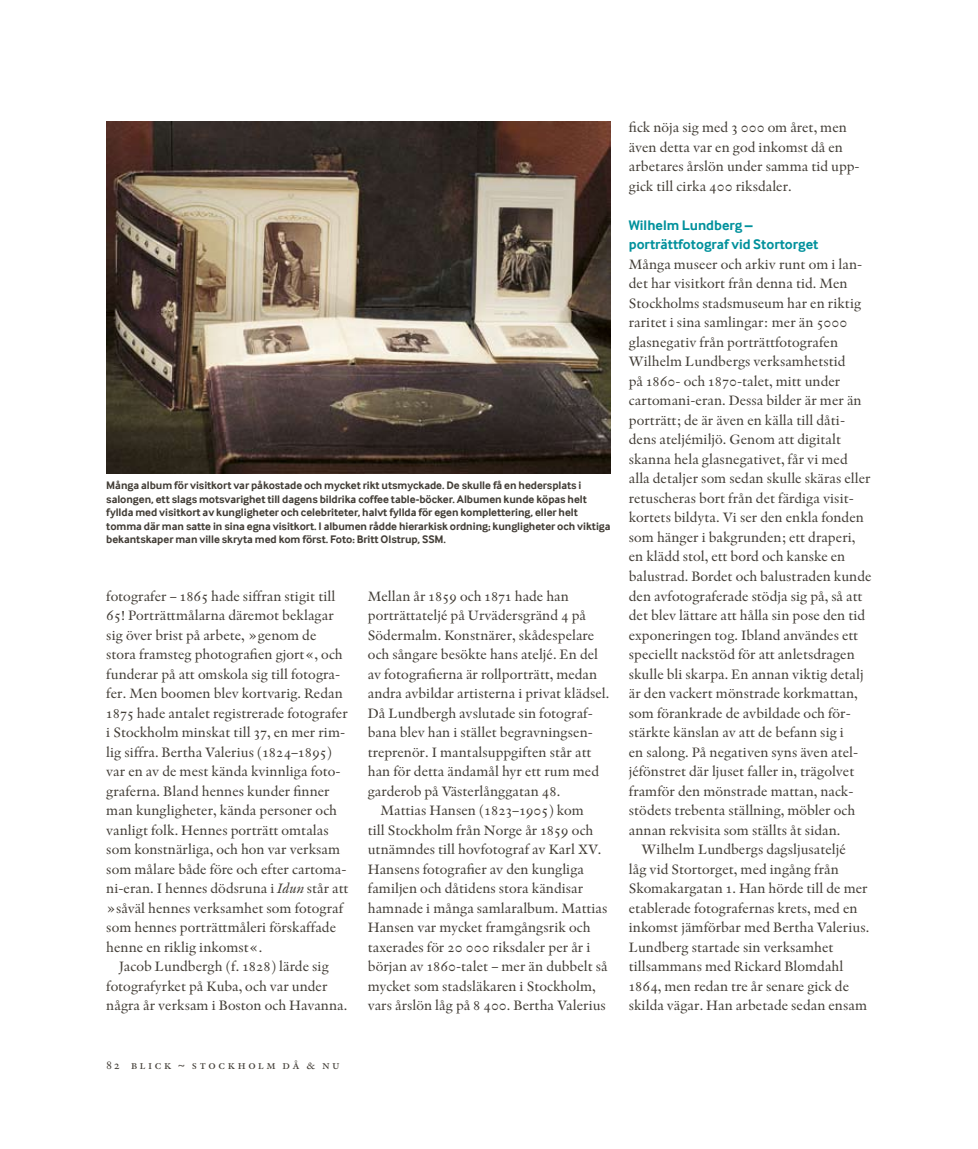
<style>
.page{position:relative;width:978px;height:1149px;background:#fff}
.page>*{position:absolute;margin:0;border:0;box-sizing:border-box;transform-origin:0 0}
.t1{font:14.25px/19.5px "Indigo Regular Os F";color:#423d36}
.t2{font:700 14.25px/19.5px "Inter Face Da Ma";color:#00919c}
.t3{font:12px "Indigo Regular SC";letter-spacing:.15em;color:#423d36}
.t4{font:700 11.25px/13.5px "Inter Face Da Ma";letter-spacing:-.005em;color:#423d36}
.s1{font-family:"Indigo";font-style:italic}
.s2{font-family:"Indigo Regular Os F"}
</style>
<div class="page">
<img style="left:107px;top:121px;width:504px;height:352px">
<p class="t4" style="left:106px;top:478px;width:506px">Många album för visitkort var påkostade och mycket rikt utsmyckade. De skulle få en hedersplats i salongen, ett slags motsvarighet till dagens bildrika coffee table-böcker. Albumen kunde köpas helt fyllda med visitkort av kungligheter och celebriteter, halvt fyllda för egen komplettering, eller helt tomma där man satte in sina egna visitkort. I albumen rådde hierarkisk ordning; kungligheter och viktiga bekantskaper man ville skryta med kom först. Foto: Britt Olstrup, SSM.</p>
<p class="t1" style="left:106px;top:585px;width:244px">fotografer – 1865 hade siffran stigit till 65! Porträttmålarna däremot beklagar sig över brist på arbete, »genom de stora framsteg photografien gjort«, och funderar på att omskola sig till fotogra&shy;fer. Men boomen blev kortvarig. Redan 1875 hade antalet registrerade foto-grafer i Stockholm minskat till 37, en mer rim&shy;lig siffra. Bertha Valerius (1824–1895) var en av de mest kända kvinnliga foto&shy;graferna. Bland hennes kunder finner man kungligheter, kända personer och vanligt folk. Hennes porträtt omtalas som konstnärliga, och hon var verksam som målare både före och efter cartoma&shy;ni-eran. I hennes dödsruna i <span class="s1">Idun</span> står att »såväl hennes verksamhet som fotograf som hennes porträttmåleri förskaffade henne en riklig inkomst«.</p>
<p class="t1" style="left:106px;top:956px;width:243px;text-indent:13px">Jacob Lundbergh (f. 1828) lärde sig fotografyrket på Kuba, och var under några år verksam i Boston och Havanna.</p>
<p class="t3" style="left:106px;top:1057px;width:236px">82 blick <span class="s2">~</span> stockholm då &amp; nu</p>
<p class="t1" style="left:368px;top:585px;width:203px">Mellan år 1859 och 1871 hade han</p>
<p class="t1" style="left:368px;top:605px;width:220px">porträttateljé på Ur---vädersgränd 4 på</p>
<p class="t1" style="left:368px;top:624px;width:228px">Södermalm. Konstnärer, skådespelare</p>
<p class="t1" style="left:368px;top:644px;width:232px">och sångare besökte hans ateljé. En del</p>
<p class="t1" style="left:368px;top:663px;width:231px">av fotografierna är rollporträtt, medan</p>
<p class="t1" style="left:368px;top:683px;width:243px">andra avbildar artisterna i privat klädsel.</p>
<p class="t1" style="left:368px;top:702px;width:227px">Då Lundbergh avslutade sin fotograf-</p>
<p class="t1" style="left:368px;top:722px;width:227px">bana blev han i stället begravningsen-</p>
<p class="t1" style="left:368px;top:741px;width:225px">treprenör. I mantalsuppgiften står att</p>
<p class="t1" style="left:368px;top:761px;width:233px">han för detta ändamål hyr ett rum med</p>
<p class="t1" style="left:368px;top:780px;width:194px">garderob på Västerlånggatan 48.</p>
<p class="t1" style="left:381px;top:800px;width:205px">Mattias Hansen (1823–1905) kom</p>
<p class="t1" style="left:368px;top:819px;width:227px">till Stockholm från Norge år 1859 och</p>
<p class="t1" style="left:368px;top:839px;width:235px">utnämndes till hovfotograf av Karl XV.</p>
<p class="t1" style="left:368px;top:858px;width:218px">Hansens fotografier av den kungliga</p>
<p class="t1" style="left:368px;top:878px;width:217px">familjen och dåtidens stora kändisar</p>
<p class="t1" style="left:368px;top:897px;width:241px">hamnade i många samlaralbum. Mattias</p>
<p class="t1" style="left:368px;top:917px;width:224px">Hansen var mycket framgångsrik och</p>
<p class="t1" style="left:368px;top:936px;width:224px">taxerades för 20 000 riksdaler per år i</p>
<p class="t1" style="left:368px;top:956px;width:242px">början av 1860-talet – mer än dubbelt så</p>
<p class="t1" style="left:368px;top:975px;width:229px">mycket som stadsläkaren i Stockholm,</p>
<p class="t1" style="left:368px;top:995px;width:240px">vars årslön låg på 8 400. Bertha Valerius</p>
<p class="t1" style="left:629px;top:117px;width:232px">fick nöja sig med 3 000 om året, men även detta var en god inkomst då en arbetares årslön under samma tid upp&shy;gick till cirka 400 riksdaler.</p>
<p class="t2" style="left:629px;top:215px;width:191px">Wilhelm Lundberg – porträttfotograf vid Stortorget</p>
<p class="t1" style="left:629px;top:254px;width:235px">Många museer och arkiv runt om i lan-</p>
<p class="t1" style="left:629px;top:273px;width:220px">det har visitkort från denna tid. Men</p>
<p class="t1" style="left:629px;top:293px;width:234px">Stockholms stadsmuseum har en riktig</p>
<p class="t1" style="left:629px;top:312px;width:220px">raritet i sina samlingar: mer än 5000</p>
<p class="t1" style="left:629px;top:332px;width:211px">glasnegativ från porträttfotografen</p>
<p class="t1" style="left:629px;top:351px;width:218px">Wilhelm Lundbergs verksamhetstid</p>
<p class="t1" style="left:629px;top:371px;width:213px">på 1860- och 1870-talet, mitt under</p>
<p class="t1" style="left:629px;top:390px;width:234px">cartomani-eran. Dessa bilder är mer än</p>
<p class="t1" style="left:629px;top:410px;width:218px">porträtt; de är även en källa till dåti-</p>
<p class="t1" style="left:629px;top:429px;width:214px">dens ateljémiljö. Genom att digitalt</p>
<p class="t1" style="left:629px;top:449px;width:220px">skanna hela glasnegativet, får vi med</p>
<p class="t1" style="left:629px;top:468px;width:243px">alla detaljer som sedan skulle skäras eller</p>
<p class="t1" style="left:629px;top:488px;width:227px">retuscheras bort från det färdiga visit-</p>
<p class="t1" style="left:629px;top:507px;width:237px">kortets bildyta. Vi ser den enkla fonden</p>
<p class="t1" style="left:629px;top:527px;width:228px">som hänger i bakgrunden; ett draperi,</p>
<p class="t1" style="left:629px;top:546px;width:218px">en klädd stol, ett bord och kanske en</p>
<p class="t1" style="left:629px;top:566px;width:244px">balustrad. Bordet och balustraden kunde</p>
<p class="t1" style="left:629px;top:585px;width:235px">den avfotograferade stödja sig på, så att</p>
<p class="t1" style="left:629px;top:605px;width:238px">det blev lättare att hålla sin pose den tid</p>
<p class="t1" style="left:629px;top:624px;width:231px">exponeringen tog. Ibland användes ett</p>
<p class="t1" style="left:629px;top:644px;width:228px">speciellt nackstöd för att anletsdragen</p>
<p class="t1" style="left:629px;top:663px;width:236px">skulle bli skarpa. En annan viktig detalj</p>
<p class="t1" style="left:629px;top:683px;width:230px">är den vackert mönstrade kork-mattan,</p>
<p class="t1" style="left:629px;top:702px;width:223px">som förankrade de avbildade och för-</p>
<p class="t1" style="left:629px;top:722px;width:217px">stärkte känslan av att de befann sig i</p>
<p class="t1" style="left:629px;top:741px;width:231px">en salong. På negativen syns även atel-</p>
<p class="t1" style="left:629px;top:761px;width:227px">jéfönstret där ljuset faller in, trägolvet</p>
<p class="t1" style="left:629px;top:780px;width:226px">framför den mönstrade mattan, nack-</p>
<p class="t1" style="left:629px;top:800px;width:228px">stödets trebenta ställning, möbler och</p>
<p class="t1" style="left:629px;top:819px;width:213px">annan rekvisita som ställts åt sidan.</p>
<p class="t1" style="left:642px;top:839px;width:206px">Wilhelm Lundbergs dagsljus-- ateljé</p>
<p class="t1" style="left:629px;top:858px;width:211px">låg vid Stortorget, med ingång från</p>
<p class="t1" style="left:629px;top:878px;width:241px">Skomakargatan 1. Han hörde till de mer</p>
<p class="t1" style="left:629px;top:897px;width:230px">etablerade fotografernas krets, med en</p>
<p class="t1" style="left:629px;top:917px;width:242px">inkomst jämförbar med Bertha Valerius.</p>
<p class="t1" style="left:629px;top:936px;width:206px">Lundberg startade sin verksamhet</p>
<p class="t1" style="left:629px;top:956px;width:216px">tillsammans med Rickard Blomdahl</p>
<p class="t1" style="left:629px;top:975px;width:222px">1864, men redan tre år senare gick de</p>
<p class="t1" style="left:629px;top:995px;width:240px">skilda vägar. Han arbetade sedan ensam</p>
</div>
